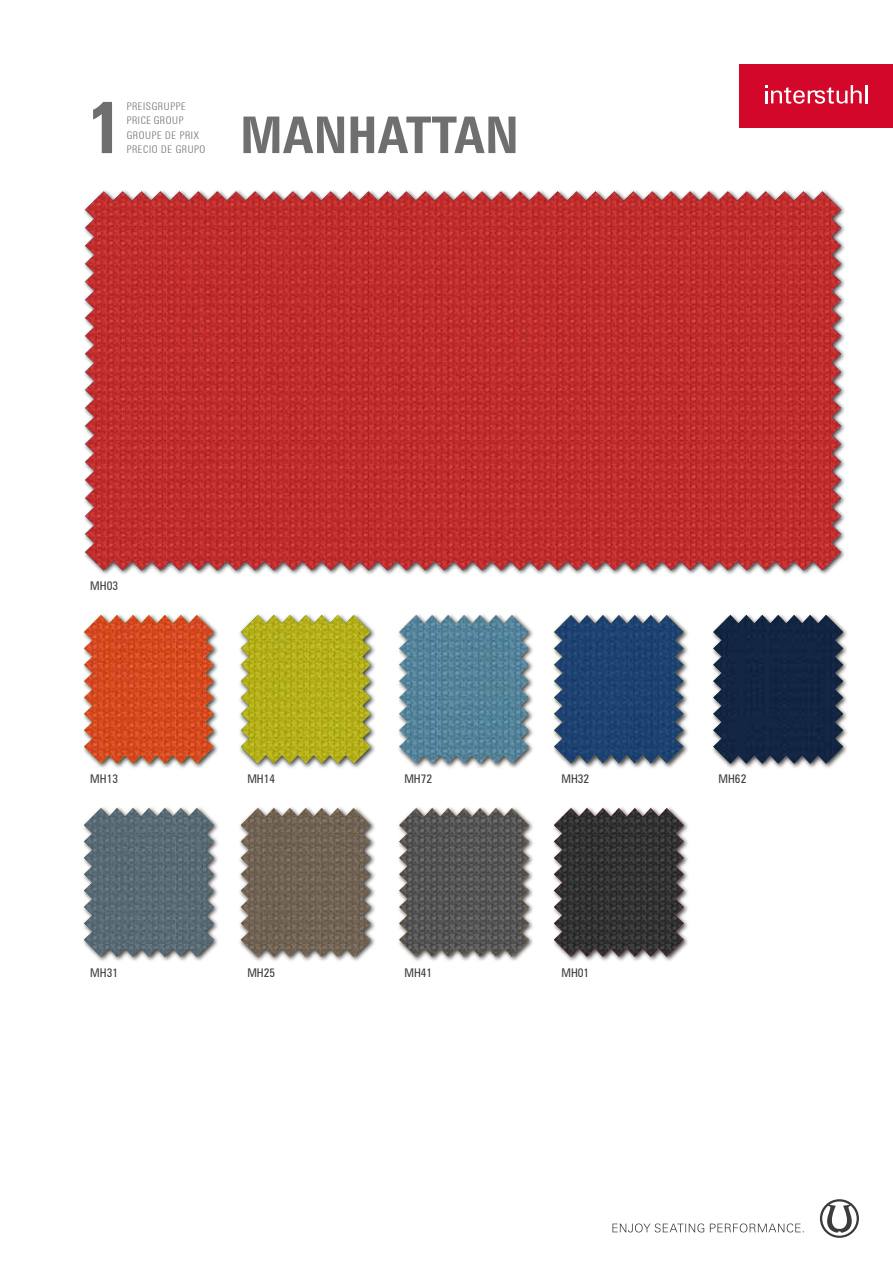
<style>
.page{position:relative;width:893px;height:1263px;background:#fff}
.page>*{position:absolute;margin:0;border:0;box-sizing:border-box;transform-origin:0 0}
.t1{font:73.5px "Zurich BT Bold Condensed Head";color:#706f6f}
.t2{font:50.7px "Zurich BT Bold Condensed Head";color:#706f6f}
.t3{font:condensed 12px "Zurich BT";color:#3c3c3b}
.t4{font:10.5px/14.4px "Zurich BT Light Condensed Head";letter-spacing:.06em;color:#706f6f}
</style>
<div class="page">
<svg style="left:612px;top:1223px;width:192px;height:9px"></svg>
<svg style="left:820px;top:1199px;width:39px;height:39px"></svg>
<div style="left:740px;top:64px;width:153px;height:64px;background:#d3072a"></div>
<svg style="left:765px;top:85px;width:102px;height:19px"></svg>
<div style="left:82px;top:189px;width:764px;height:387px;background:#000;opacity:.75"></div>
<svg style="left:822px;top:191px;width:19px;height:379px;background:#bc5152"></svg>
<img style="left:85px;top:191px;width:737px;height:379px">
<div style="left:81px;top:612px;width:139px;height:157px;background:#000;opacity:.75"></div>
<img style="left:84px;top:615px;width:130px;height:149px">
<div style="left:396px;top:612px;width:139px;height:157px;background:#000;opacity:.75"></div>
<img style="left:399px;top:615px;width:130px;height:149px">
<div style="left:238px;top:612px;width:138px;height:157px;background:#000;opacity:.75"></div>
<img style="left:241px;top:615px;width:130px;height:149px">
<div style="left:551px;top:612px;width:138px;height:157px;background:#000;opacity:.75"></div>
<img style="left:554px;top:615px;width:130px;height:149px">
<div style="left:238px;top:805px;width:138px;height:157px;background:#000;opacity:.75"></div>
<img style="left:241px;top:808px;width:130px;height:149px">
<div style="left:396px;top:805px;width:139px;height:157px;background:#000;opacity:.75"></div>
<img style="left:399px;top:808px;width:130px;height:149px">
<div style="left:81px;top:805px;width:139px;height:157px;background:#000;opacity:.75"></div>
<img style="left:84px;top:808px;width:130px;height:149px">
<div style="left:551px;top:805px;width:138px;height:157px;background:#000;opacity:.75"></div>
<img style="left:554px;top:808px;width:130px;height:149px">
<div style="left:711px;top:612px;width:138px;height:157px;background:#000;opacity:.75"></div>
<img style="left:713px;top:615px;width:130px;height:149px">
<h1 class="t1" style="left:87px;top:82px;width:38px">1</h1>
<p class="t4" style="left:127px;top:99px;width:74px">PREISGRUPPE<br>PRICE GROUP<br>GROUPE DE PRIX</p>
<p class="t4" style="left:127px;top:142px;width:80px">PRECIO DE GRUPO</p>
<h2 class="t2" style="left:240px;top:104px;width:280px">MANHATTAN</h2>
<p class="t3" style="left:90px;top:579px;width:29px">MH03</p>
<p class="t3" style="left:90px;top:772px;width:29px">MH13</p>
<p class="t3" style="left:247px;top:772px;width:29px">MH14</p>
<p class="t3" style="left:404px;top:772px;width:29px">MH72</p>
<p class="t3" style="left:561px;top:772px;width:29px">MH32</p>
<p class="t3" style="left:718px;top:772px;width:29px">MH62</p>
<p class="t3" style="left:90px;top:965px;width:29px">MH31</p>
<p class="t3" style="left:247px;top:965px;width:29px">MH25</p>
<p class="t3" style="left:404px;top:965px;width:29px">MH41</p>
<p class="t3" style="left:561px;top:965px;width:29px">MH01</p>
</div>
